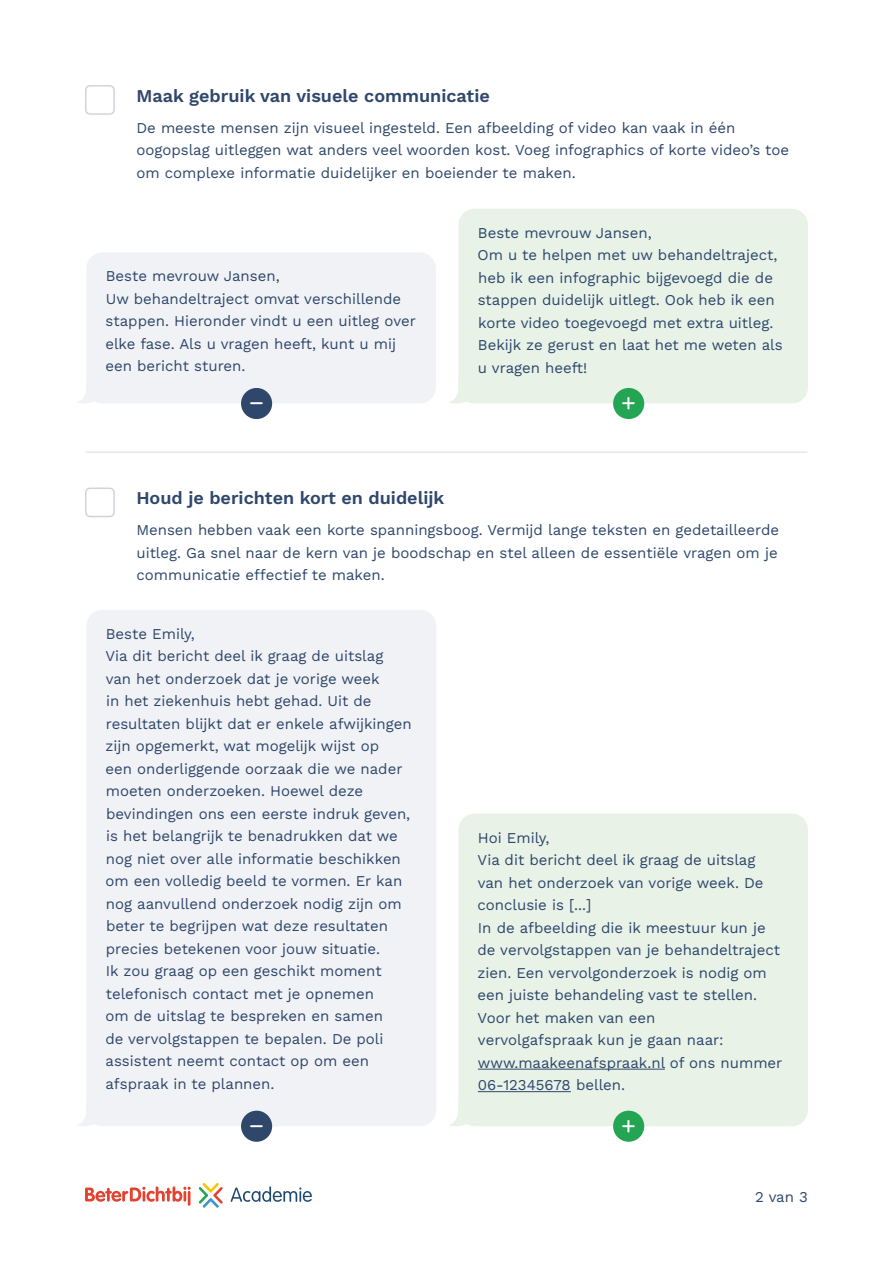
<style>
.page{position:relative;width:893px;height:1263px;background:#fff}
.page>*{position:absolute;margin:0;border:0;box-sizing:border-box;transform-origin:0 0}
.t1{font:600 18px "Work Sans";color:#2e476b}
.t2{font:15.45px "Font Awesome 6 Pro Solid";color:#fff}
.t3{font:15px/22.5px "Work Sans";color:#2e476b}
</style>
<div class="page">
<svg style="left:231px;top:1186px;width:81px;height:16px"></svg>
<svg style="left:199px;top:1183px;width:24px;height:25px"></svg>
<svg style="left:85px;top:1186px;width:106px;height:20px"></svg>
<div style="left:85px;top:85px;width:30px;height:30px;border:2px solid #d2d2dd;border-radius:4px"></div>
<svg style="left:78px;top:391px;width:20px;height:12px"></svg>
<div style="left:86px;top:252px;width:350px;height:151px;background:#f1f2f5;border-radius:16px"></div>
<svg style="left:449px;top:391px;width:21px;height:12px"></svg>
<div style="left:458px;top:209px;width:350px;height:194px;background:#e8f2e7;border-radius:16px"></div>
<div style="left:241px;top:388px;width:31px;height:31px;background:#2e476b;border-radius:50%"></div>
<div style="left:613px;top:388px;width:31px;height:31px;background:#23a553;border-radius:50%"></div>
<hr style="left:86px;top:451px;width:721px;height:2px;background:#e8e8ee">
<div style="left:85px;top:487px;width:30px;height:30px;border:2px solid #d2d2dd;border-radius:4px"></div>
<svg style="left:78px;top:1114px;width:16px;height:12px"></svg>
<div style="left:86px;top:610px;width:350px;height:516px;background:#f1f2f5;border-radius:16px"></div>
<svg style="left:450px;top:1114px;width:16px;height:12px"></svg>
<div style="left:458px;top:814px;width:350px;height:312px;background:#e8f2e7;border-radius:16px"></div>
<hr style="left:478px;top:1069px;width:187px;height:1px;background:#2e476b">
<hr style="left:478px;top:1091px;width:93px;height:1px;background:#2e476b">
<div style="left:241px;top:1111px;width:31px;height:31px;background:#2e476b;border-radius:50%"></div>
<div style="left:613px;top:1111px;width:31px;height:31px;background:#23a553;border-radius:50%"></div>
<h4 class="t1" style="left:136px;top:82px;width:355px">Maak gebruik van visuele communicatie</h4>
<p class="t3" style="left:136px;top:116px;width:654px">De meeste mensen zijn visueel ingesteld. Een afbeelding of video kan vaak in één oogopslag uitleggen wat anders veel woorden kost. Voeg infographics of korte video’s toe om complexe informatie duidelijker en boeiender te maken.</p>
<p class="t3" style="left:106px;top:264px;width:175px">Beste mevrouw Jansen,</p>
<p class="t3" style="left:105px;top:287px;width:312px">Uw behandeltraject omvat verschillende stappen. Hieronder vindt u een uitleg over elke fase. Als u vragen heeft, kunt u mij een bericht sturen.</p>
<p class="t3" style="left:478px;top:221px;width:175px">Beste mevrouw Jansen,</p>
<p class="t3" style="left:478px;top:243px;width:307px">Om u te helpen met uw behandeltraject, heb ik een infographic bijgevoegd die de stappen duidelijk uitlegt. Ook heb ik een korte video toegevoegd met extra uitleg.<br>Bekijk ze gerust en laat het me weten als u vragen heeft!</p>
<p class="t2" style="left:250px;top:396px;width:15px">■◆▲</p>
<p class="t2" style="left:622px;top:396px;width:15px">●◆▲</p>
<h4 class="t1" style="left:136px;top:484px;width:310px">Houd je berichten kort en duidelijk</h4>
<p class="t3" style="left:136px;top:518px;width:644px;text-align:justify">Mensen hebben vaak een korte spanningsboog. Vermijd lange teksten en gedetailleerde uitleg. Ga snel naar de kern van je boodschap en stel alleen de essentiële vragen om je communicatie effectief te maken.</p>
<p class="t3" style="left:106px;top:622px;width:91px">Beste Emily,</p>
<p class="t3" style="left:105px;top:644px;width:308px">Via dit bericht deel ik graag de uitslag van het onderzoek dat je vorige week<br>in het ziekenhuis hebt gehad. Uit de resultaten blijkt dat er enkele afwijkingen zijn opgemerkt, wat mogelijk wijst op<br>een onderliggende oorzaak die we nader moeten onderzoeken. Hoewel deze bevindingen ons een eerste indruk geven, is het belangrijk te benadrukken dat we nog niet over alle informatie beschikken om een volledig beeld te vormen. Er kan nog aanvullend onderzoek nodig zijn om beter te begrijpen wat deze resultaten precies betekenen voor jouw situatie.</p>
<p class="t3" style="left:105px;top:959px;width:280px">Ik zou graag op een geschikt moment telefonisch contact met je opnemen om de uitslag te bespreken en samen de vervolgstappen te bepalen. De poli assistent neemt contact op om een afspraak in te plannen.</p>
<p class="t3" style="left:478px;top:826px;width:73px">Hoi Emily,</p>
<p class="t3" style="left:477px;top:848px;width:288px">Via dit bericht deel ik graag de uitslag van het onderzoek van vorige week. De conclusie is [...]</p>
<p class="t3" style="left:477px;top:916px;width:304px">In de afbeelding die ik meestuur kun je de vervolgstappen van je behandeltraject zien. Een vervolgonderzoek is nodig om een juiste behandeling vast te stellen.</p>
<p class="t3" style="left:478px;top:1006px;width:306px">Voor het maken van een<br>vervolgafspraak kun je gaan naar: www.maakeenafspraak.nl of ons nummer<br>06-12345678 bellen.</p>
<p class="t2" style="left:250px;top:1118px;width:15px">■◆▲</p>
<p class="t2" style="left:622px;top:1118px;width:15px">●◆▲</p>
<p class="t3" style="left:755px;top:1185px;width:54px">2 van 3</p>
</div>
